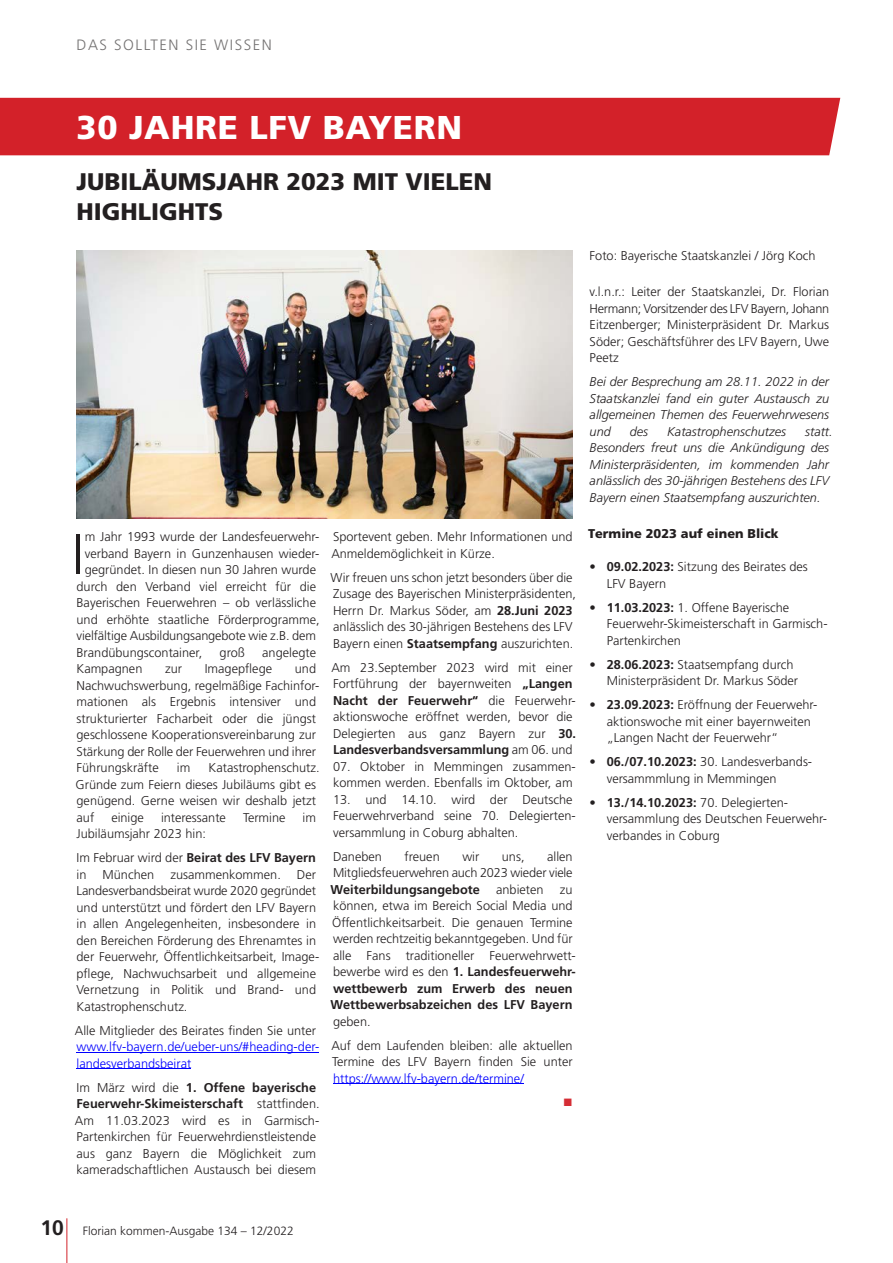
<style>
.page{position:relative;width:893px;height:1263px;background:#fff}
.page>*{position:absolute;margin:0;border:0;box-sizing:border-box;transform-origin:0 0}
.t1{font:300 56.7px "Frutiger LT Std";color:#231f20}
.t2{font:900 33px "Frutiger LT Std";letter-spacing:.02em;color:#fff}
.t3{font:900 24px/30px "Frutiger LT Std";color:#231f20}
.t4{font:300 15px "Frutiger LT Std";letter-spacing:.1em;color:#747272}
.t5{font:300 12.75px/16.5px "Frutiger LT Std";color:#231f20}
.t6{font:italic 300 12.75px/16.5px "Frutiger LT Std";color:#231f20;text-align:justify}
.t7{font:300 12.75px/16.5px "Frutiger LT Std";color:#00f}
.t8{font:900 12.75px "Frutiger LT Std";color:#231f20}
.t9{font:700 12.75px "Frutiger LT Std";color:#231f20}
.t10{font:300 12px "Frutiger LT Std";color:#231f20}
.s1{font-weight:700}
.s2{font-weight:700;font-size:21px}
</style>
<div class="page">
<hr style="left:67px;top:1218px;width:1px;height:45px;background:#d2232a">
<div style="left:0;top:98px;width:840px;height:57px;background:#d32129"></div>
<hr style="left:77px;top:1052px;width:242px;height:1px;background:#00f">
<hr style="left:77px;top:1068px;width:114px;height:1px;background:#00f">
<hr style="left:333px;top:1083px;width:191px;height:1px;background:#00f">
<img style="left:77px;top:251px;width:496px;height:267px">
<p class="t4" style="left:77px;top:36px;width:197px">DAS SOLLTEN SIE WISSEN</p>
<h2 class="t2" style="left:77px;top:107px;width:387px">30 JAHRE LFV BAYERN</h2>
<h3 class="t3" style="left:77px;top:167px;width:417px">JUBILÄUMSJAHR 2023 MIT VIELEN<br>HIGHLIGHTS</h3>
<h1 class="t1" style="left:72px;top:522px;width:14px">I</h1>
<p class="t5" style="left:85px;top:528px;width:236px">m Jahr 1993 wurde der Landesfeuerwehr-</p>
<p class="t5" style="left:85px;top:545px;width:236px">verband Bayern in Gunzenhausen wieder-</p>
<p class="t5" style="left:85px;top:561px;width:233px">gegründet. In diesen nun 30 Jahren wurde</p>
<p class="t5" style="left:77px;top:578px;width:241px">durch den Verband viel erreicht für die</p>
<p class="t5" style="left:77px;top:594px;width:241px">Bayerischen Feuerwehren – ob verlässliche</p>
<p class="t5" style="left:77px;top:611px;width:245px">und erhöhte staatliche Förderprogramme,</p>
<p class="t5" style="left:77px;top:627px;width:241px">vielfältige Ausbildungsangebote wie z.B. dem</p>
<p class="t5" style="left:77px;top:644px;width:127px">Brandübungscontainer,</p>
<p class="t5" style="left:220px;top:644px;width:27px">groß</p>
<p class="t5" style="left:262px;top:644px;width:55px">angelegte</p>
<p class="t5" style="left:77px;top:660px;width:67px">Kampagnen</p>
<p class="t5" style="left:165px;top:660px;width:18px">zur</p>
<p class="t5" style="left:205px;top:661px;width:69px">Imagepflege</p>
<p class="t5" style="left:77px;top:660px;width:244px;text-indent:218px">und Nachwuchswerbung, regelmäßige Fachinfor&shy;mationen als Ergebnis intensiver und strukturierter Facharbeit oder die jüngst geschlossene Kooperationsvereinbarung zur Stärkung der Rolle der Feuerwehren und ihrer Führungskräfte</p>
<p class="t5" style="left:76px;top:759px;width:245px;text-indent:133px">Katastrophenschutz.<br>Gründe zum Feiern dieses Jubiläums gibt es genügend. Gerne weisen wir deshalb jetzt auf</p>
<p class="t5" style="left:177px;top:759px;width:15px">im</p>
<p class="t5" style="left:111px;top:809px;width:34px">einige</p>
<p class="t5" style="left:161px;top:809px;width:66px">interessante</p>
<p class="t5" style="left:243px;top:809px;width:44px">Termine</p>
<p class="t5" style="left:303px;top:809px;width:15px">im</p>
<p class="t5" style="left:77px;top:822px;width:241px;line-height:24px">Jubiläumsjahr 2023 hin:<br>Im Februar wird der <span class="s1">Beirat des LFV Bayern</span></p>
<p class="t5" style="left:77px;top:866px;width:11px">in</p>
<p class="t5" style="left:103px;top:866px;width:53px">München</p>
<p class="t5" style="left:170px;top:866px;width:112px">zusammenkommen.</p>
<p class="t5" style="left:77px;top:866px;width:244px;text-indent:220px">Der Landesverbandsbeirat wurde 2020 gegründet und unterstützt und fördert den LFV Bayern in allen Angelegenheiten, insbesondere in den Bereichen Förderung des Ehrenamtes in der Feuerwehr, Öffentlichkeitsarbeit, Image&shy;pflege, Nachwuchsarbeit und allgemeine Vernetzung in Politik und Brand- und Katastrophenschutz.</p>
<p class="t5" style="left:75px;top:1022px;width:243px">Alle Mitglieder des Beirates finden Sie unter</p>
<p class="t7" style="left:77px;top:1038px;width:244px">www.lfv-bayern.de/ueber-uns/#heading-der&shy;landesverbandsbeirat</p>
<p class="t5" style="left:75px;top:1079px;width:246px">Im März wird die <span class="s1">1. Offene bayerische Feuerwehr-Skimeisterschaft</span> stattfinden.<br>Am 11.03.2023 wird es in Garmisch-Partenkirchen für Feuerwehrdienstleistende aus ganz Bayern die Möglichkeit zum kameradschaftlichen Austausch bei diesem</p>
<p class="t5" style="left:331px;top:528px;width:243px">Sportevent geben. Mehr Informationen und<br>Anmeldemöglichkeit in Kürze.</p>
<p class="t5" style="left:331px;top:569px;width:247px">Wir freuen uns schon jetzt besonders über die Zusage des Bayerischen Ministerpräsidenten, Herrn Dr. Markus Söder, am <span class="s1">28.Juni 2023 </span>anlässlich des 30-jährigen Bestehens des LFV Bayern einen <span class="s1">Staatsempfang</span> auszurichten.</p>
<p class="t5" style="left:331px;top:659px;width:246px">Am 23.September 2023 wird mit einer Fortführung der bayernweiten <span class="s1">„Langen Nacht der Feuerwehr“</span> die Feuerwehr&shy;aktionswoche eröffnet werden, bevor die Delegierten aus ganz Bayern zur <span class="s1">30.<br>Landesverbandsversammlung</span> am 06. und</p>
<p class="t5" style="left:333px;top:758px;width:244px">07. Oktober in Memmingen zusammen&shy;kommen werden. Ebenfalls im Oktober, am</p>
<p class="t5" style="left:333px;top:791px;width:244px">13. und 14.10. wird der Deutsche<br>Feuerwehrverband seine 70. Delegierten&shy;versammlung in Coburg abhalten.</p>
<p class="t5" style="left:333px;top:848px;width:50px">Daneben</p>
<p class="t5" style="left:405px;top:848px;width:37px">freuen</p>
<p class="t5" style="left:462px;top:848px;width:18px">wir</p>
<p class="t5" style="left:502px;top:848px;width:24px">uns,</p>
<p class="t5" style="left:333px;top:848px;width:241px;text-align:right">allen<br>Mitgliedsfeuerwehren auch 2023 wieder viele</p>
<p class="t9" style="left:331px;top:882px;width:151px">Weiterbildungsangebote</p>
<p class="t5" style="left:496px;top:881px;width:49px">anbieten</p>
<p class="t5" style="left:331px;top:881px;width:247px;text-indent:229px">zu können, etwa im Bereich Social Media und Öffentlichkeitsarbeit. Die genauen Termine werden rechtzeitig bekanntgegeben. Und für alle Fans traditioneller Feuerwehrwett&shy;bewerbe wird es den <span class="s1">1. Landesfeuerwehr&shy;wettbewerb zum Erwerb des neuen Wettbewerbsabzeichen des LFV Bayern</span></p>
<p class="t5" style="left:331px;top:1009px;width:243px;line-height:24px">geben.<br>Auf dem Laufenden bleiben: alle aktuellen</p>
<p class="t5" style="left:332px;top:1053px;width:242px">Termine des LFV Bayern finden Sie unter</p>
<p class="t7" style="left:333px;top:1070px;width:192px">https://www.lfv-bayern.de/termine/</p>
<p class="t5" style="left:590px;top:248px;width:227px">Foto: Bayerische Staatskanzlei / Jörg Koch</p>
<p class="t5" style="left:590px;top:284px;width:241px;text-align:justify">v.l.n.r.: Leiter der Staatskanzlei, Dr. Florian Hermann; Vorsitzender des LFV Bayern, Johann Eitzenberger; Ministerpräsident Dr. Markus Söder; Geschäftsführer des LFV Bayern, Uwe Peetz</p>
<p class="t6" style="left:590px;top:374px;width:241px">Bei der Besprechung am 28.11. 2022 in der Staatskanzlei fand ein guter Austausch zu allgemeinen Themen des Feuerwehrwesens und</p>
<p class="t6" style="left:630px;top:423px;width:20px">des</p>
<p class="t6" style="left:667px;top:423px;width:121px">Katastrophenschutzes</p>
<p class="t6" style="left:590px;top:423px;width:245px;text-align:left;text-indent:215px">statt.<br>Besonders freut uns die Ankündigung des Ministerpräsidenten, im kommenden Jahr anlässlich des 30-jährigen Bestehens des LFV Bayern einen Staatsempfang auszurichten.</p>
<p class="t8" style="left:588px;top:526px;width:192px">Termine 2023 auf einen Blick</p>
<p class="t5" style="left:607px;top:558px;width:203px;text-indent:-17px"><span class="s1">• 09.02.2023:</span> Sitzung des Beirates des<br>LFV Bayern</p>
<p class="t5" style="left:607px;top:599px;width:222px;text-indent:-17px"><span class="s1">• 11.03.2023:</span> 1. Offene Bayerische<br>Feuerwehr-Skimeisterschaft in Garmisch-<br>Partenkirchen</p>
<p class="t5" style="left:607px;top:656px;width:193px;text-indent:-17px"><span class="s1">• 28.06.2023:</span> Staatsempfang durch<br>Ministerpräsident Dr. Markus Söder</p>
<p class="t5" style="left:607px;top:696px;width:212px;text-indent:-17px"><span class="s1">• 23.09.2023:</span> Eröffnung der Feuerwehr&shy;aktionswoche mit einer bayernweiten „Langen Nacht der Feuerwehr“</p>
<p class="t5" style="left:607px;top:753px;width:207px;text-indent:-17px"><span class="s1">• 06./07.10.2023:</span> 30. Landesverbands&shy;versammmlung in Memmingen</p>
<p class="t5" style="left:607px;top:794px;width:222px;text-indent:-17px"><span class="s1">• 13./14.10.2023:</span> 70. Delegierten&shy;versammlung des Deutschen Feuerwehr&shy;verbandes in Coburg</p>
<p class="t10" style="left:40px;top:1224px;width:255px"><span class="s2">10</span> Florian kommen-Ausgabe 134 – 12/2022</p>
</div>
